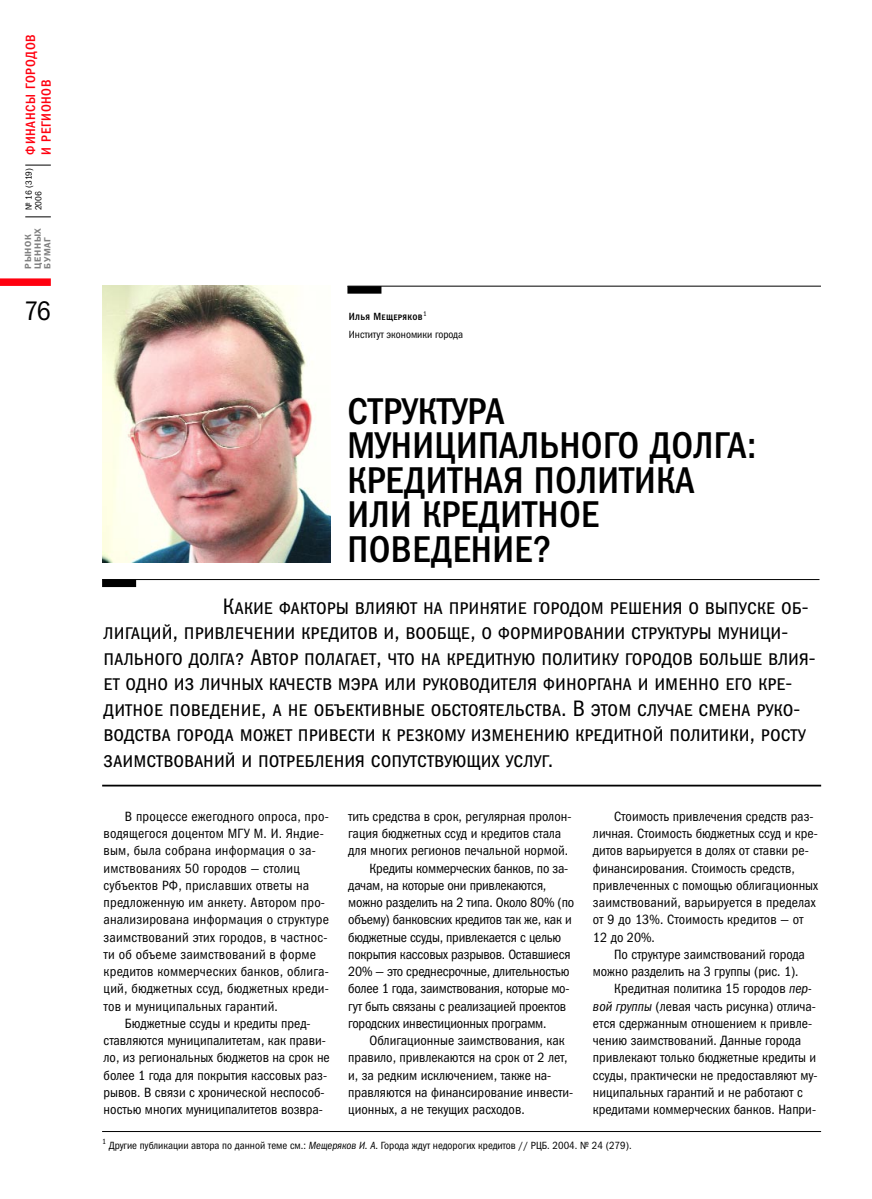
<style>
.page{position:relative;width:872px;height:1199px;background:#fff}
.page>*{position:absolute;margin:0;border:0;box-sizing:border-box;transform-origin:0 0}
.t1{font:37.5px/34.5px "Franklin Gothic Medi Cond C";letter-spacing:.01em;color:#000}
.t2{font:27px "Franklin Gothic Book Cond C";color:#000}
.t3{font:22.5px/25.5px "Franklin Gothic Book Cond SCC";color:#000}
.t4{font:13.5px/17.2px "Franklin Gothic Book Cond C";color:#000}
.t5{font:13.5px/15.8px "Franklin Gothic Medi Cond C";letter-spacing:.055em;color:#ff000f}
.t6{font:10.5px "Franklin Gothic Book Cond C";color:#000}
.t7{font:10.5px "Franklin Gothic Medi Cond SCC";letter-spacing:.025em;color:#000}
.t8{font:9px/9.8px "Franklin Gothic Demi C";letter-spacing:.06em;color:#808080}
.t9{font:9px/9.8px "Franklin Gothic Book Cond C";color:#000}
.s1{font-style:italic}
</style>
<div class="page">
<div style="left:0;top:278px;width:51px;height:8px;background:#ff000f"></div>
<svg style="left:25px;top:217px;width:26px;height:1px"></svg>
<svg style="left:25px;top:165px;width:26px;height:1px"></svg>
<img style="left:102px;top:286px;width:228px;height:276px">
<hr style="left:102px;top:784px;width:719px;height:2px;background:#000">
<div style="left:102px;top:579px;width:34px;height:8px;background:#000"></div>
<hr style="left:102px;top:579px;width:717px;height:1px;background:#000">
<div style="left:347px;top:286px;width:34px;height:8px;background:#000"></div>
<hr style="left:347px;top:286px;width:474px;height:1px;background:#000">
<hr style="left:102px;top:1131px;width:719px;height:1px;background:#000">
<p class="t5" style="left:24px;top:154px;width:122px;rotate:-90deg">ФИНАНСЫ ГОРОДОВ<br>И РЕГИОНОВ</p>
<p class="t9" style="left:25px;top:210px;width:44px;rotate:-90deg">№ 16 (319)<br>2006</p>
<p class="t8" style="left:24px;top:269px;width:42px;rotate:-90deg">РЫНОК<br>ЦЕННЫХ<br>БУМАГ</p>
<h2 class="t2" style="left:24px;top:301px;width:29px">76</h2>
<p class="t7" style="left:349px;top:311px;width:79px">Илья Мещеряков<sup>1</sup></p>
<p class="t6" style="left:349px;top:330px;width:116px">Институт экономики города</p>
<h1 class="t1" style="left:347px;top:398px;width:410px">СТРУКТУРА<br>МУНИЦИПАЛЬНОГО ДОЛГА:<br>КРЕДИТНАЯ ПОЛИТИКА<br>ИЛИ КРЕДИТНОЕ<br>ПОВЕДЕНИЕ?</h1>
<p class="t3" style="left:104px;top:593px;width:713px;text-indent:119px">Какие факторы влияют на принятие городом решения о выпуске об&shy;лигаций, привлечении кредитов и, вообще, о формировании структуры муници&shy;пального долга? Автор полагает, что на кредитную политику городов больше влия&shy;ет одно из личных качеств мэра или руководителя финоргана и именно его кре&shy;дитное поведение, а не объективные обстоятельства. В этом случае смена руко&shy;водства города может привести к резкому изменению кредитной политики, росту заимствований и потребления сопутствующих услуг.</p>
<p class="t4" style="left:104px;top:809px;width:227px;text-indent:21px">В процессе ежегодного опроса, про&shy;водящегося доцентом МГУ М. И. Яндие&shy;вым, была собрана информация о за&shy;имствованиях 50 городов — столиц субъектов РФ, приславших ответы на предложенную им анкету. Автором про&shy;анализирована информация о структуре заимствований этих городов, в частнос&shy;ти об объеме заимствований в форме кредитов коммерческих банков, облига&shy;ций, бюджетных ссуд, бюджетных креди&shy;тов и муниципальных гарантий.</p>
<p class="t4" style="left:104px;top:1016px;width:228px;text-align:center">Бюджетные ссуды и кредиты пред&shy;ставляются муниципалитетам, как прави&shy;ло, из региональных бюджетов на срок не более 1 года для покрытия кассовых раз&shy;рывов. В связи с хронической неспособ&shy;ностью многих муниципалитетов возвра-</p>
<p class="t4" style="left:348px;top:809px;width:225px">тить средства в срок, регулярная пролон-</p>
<p class="t4" style="left:348px;top:826px;width:214px">гация бюджетных ссуд и кредитов стала</p>
<p class="t4" style="left:348px;top:843px;width:221px">для многих регионов печальной нормой.</p>
<p class="t4" style="left:369px;top:860px;width:200px">Кредиты коммерческих банков, по за-</p>
<p class="t4" style="left:348px;top:878px;width:199px">дачам, на которые они привлекаются,</p>
<p class="t4" style="left:348px;top:895px;width:227px">можно разделить на 2 типа. Около 80% (по</p>
<p class="t4" style="left:348px;top:912px;width:225px">объему) банковских кредитов так же, как и</p>
<p class="t4" style="left:348px;top:929px;width:214px">бюджетные ссуды, привлекается с целью</p>
<p class="t4" style="left:348px;top:947px;width:224px">покрытия кассовых разрывов. Оставшиеся</p>
<p class="t4" style="left:348px;top:964px;width:223px">20% — это среднесрочные, длительностью</p>
<p class="t4" style="left:348px;top:981px;width:223px">более 1 года, заимствования, которые мо-</p>
<p class="t4" style="left:348px;top:998px;width:219px">гут быть связаны с реализацией проектов</p>
<p class="t4" style="left:348px;top:1016px;width:200px">городских инвестиционных программ.</p>
<p class="t4" style="left:369px;top:1033px;width:197px">Облигационные заимствования, как</p>
<p class="t4" style="left:348px;top:1050px;width:221px">правило, привлекаются на срок от 2 лет,</p>
<p class="t4" style="left:348px;top:1067px;width:204px">и, за редким исключением, также на-</p>
<p class="t4" style="left:348px;top:1085px;width:226px">правляются на финансирование инвести-</p>
<p class="t4" style="left:348px;top:1102px;width:178px">ционных, а не текущих расходов.</p>
<p class="t4" style="left:593px;top:809px;width:227px;text-indent:21px">Стоимость привлечения средств раз&shy;личная. Стоимость бюджетных ссуд и кре&shy;дитов варьируется в долях от ставки ре&shy;финансирования. Стоимость средств, привлеченных с помощью облигационных заимствований, варьируется в пределах от 9 до 13%. Стоимость кредитов — от 12 до 20%.</p>
<p class="t4" style="left:614px;top:947px;width:192px">По структуре заимствований города</p>
<p class="t4" style="left:593px;top:964px;width:207px">можно разделить на 3 группы (рис. 1).</p>
<p class="t4" style="left:614px;top:981px;width:199px">Кредитная политика 15 городов <span class="s1">пер-</span></p>
<p class="t4" style="left:593px;top:998px;width:224px"><span class="s1">вой группы</span> (левая часть рисунка) отлича-</p>
<p class="t4" style="left:593px;top:1016px;width:221px">ется сдержанным отношением к привле-</p>
<p class="t4" style="left:593px;top:1033px;width:210px">чению заимствований. Данные города</p>
<p class="t4" style="left:593px;top:1050px;width:225px">привлекают только бюджетные кредиты и</p>
<p class="t4" style="left:593px;top:1067px;width:226px">ссуды, практически не предоставляют му-</p>
<p class="t4" style="left:593px;top:1085px;width:212px">ниципальных гарантий и не работают с</p>
<p class="t4" style="left:593px;top:1102px;width:225px">кредитами коммерческих банков. Напри-</p>
<p class="t6" style="left:102px;top:1141px;width:531px"><sup>1</sup> Другие публикации автора по данной теме см.: <span class="s1">Мещеряков И. А.</span> Города ждут недорогих кредитов // РЦБ. 2004. № 24 (279).</p>
</div>
